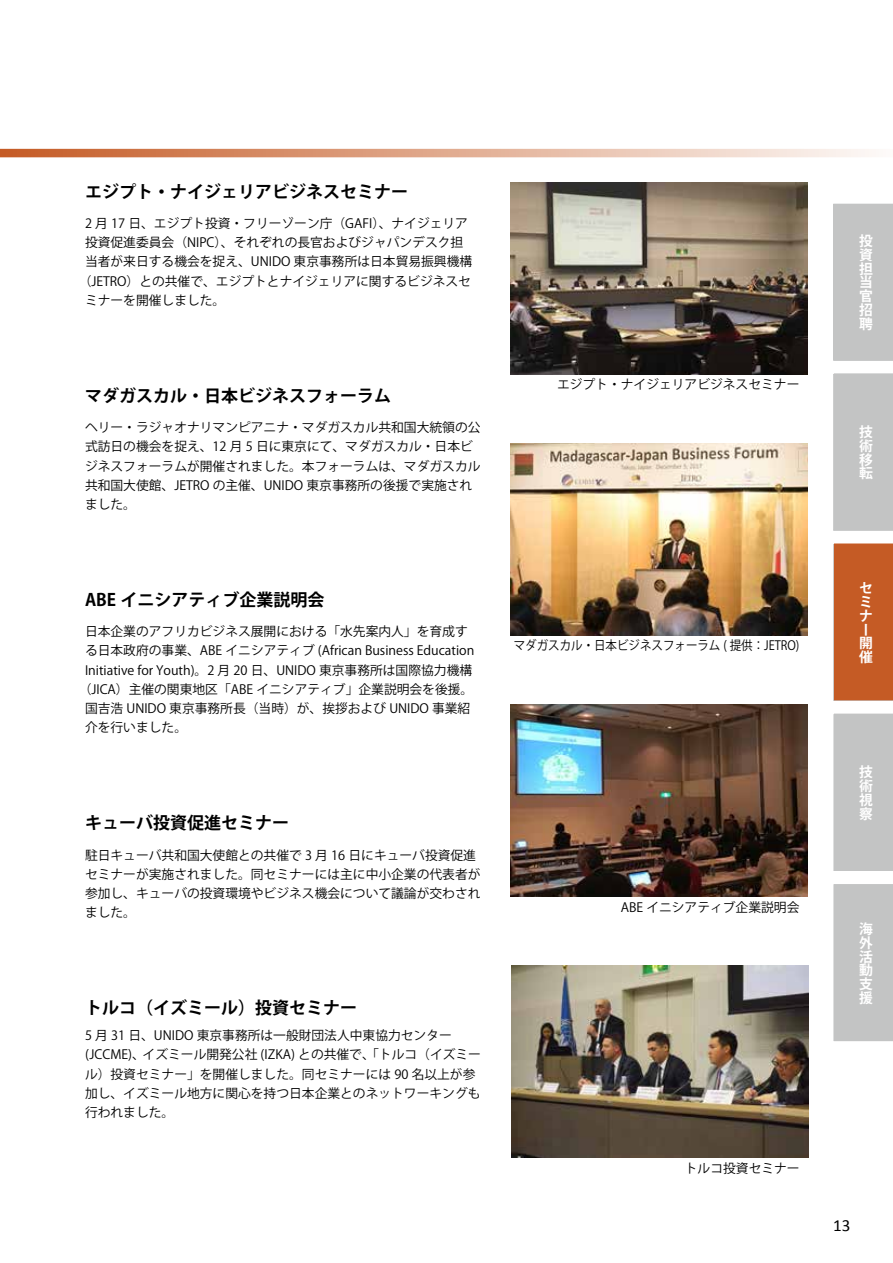
<style>
.page{position:relative;width:893px;height:1263px;background:#fff}
.page>*{position:absolute;margin:0;border:0;box-sizing:border-box;transform-origin:0 0}
.t1{font:700 16.95px "Koz Go Pr 6 N";color:#000}
.t2{font:16.95px "Calibri";color:#000}
.t3{font:700 13.8px/13.8px "Koz Go Pr 6 N";color:#fff;text-align:justify}
.t4{font:12.75px/19.2px "Koz Go Pr 6 N";color:#000}
.t5{font:12.75px "Koz Go Pr 6 N";color:#000;scale:.9 1}
</style>
<div class="page">
<div style="left:833px;top:204px;width:60px;height:156px;background:#c3c4c4"></div>
<div style="left:833px;top:374px;width:60px;height:156px;background:#c3c4c4"></div>
<div style="left:833px;top:544px;width:60px;height:157px;background:#c55b25"></div>
<div style="left:834px;top:714px;width:59px;height:157px;background:#c3c4c4"></div>
<div style="left:834px;top:884px;width:59px;height:157px;background:#c3c4c4"></div>
<img style="left:510px;top:183px;width:298px;height:191px">
<img style="left:511px;top:966px;width:297px;height:191px">
<img style="left:510px;top:444px;width:298px;height:191px">
<svg style="left:0;top:149px;width:872px;height:8px;background:#e0a88c"></svg>
<img style="left:510px;top:705px;width:298px;height:191px">
<h1 class="t1" style="left:85px;top:182px;width:325px">エジプト・ナイジェリアビジネスセミナー</h1>
<p class="t4" style="left:85px;top:214px;width:384px">2 月 17 日、エジプト投資・フリーゾーン庁（GAFI）、ナイジェリア</p>
<p class="t4" style="left:85px;top:233px;width:380px">投資促進委員会（NIPC）、それぞれの長官およびジャパンデスク担</p>
<p class="t4" style="left:85px;top:252px;width:389px">当者が来日する機会を捉え、UNIDO 東京事務所は日本貿易振興機構</p>
<p class="t4" style="left:79px;top:271px;width:394px">（JETRO）との共催で、エジプトとナイジェリアに関するビジネスセ</p>
<p class="t4" style="left:85px;top:291px;width:142px">ミナーを開催しました。</p>
<h1 class="t1" style="left:85px;top:386px;width:308px">マダガスカル・日本ビジネスフォーラム</h1>
<p class="t4" style="left:85px;top:418px;width:397px">ヘリー・ラジャオナリマンピアニナ・マダガスカル共和国大統領の公式訪日の機会を捉え、12 月 5 日に東京にて、マダガスカル・日本ビジネスフォーラムが開催されました。本フォーラムは、マダガスカル共和国大使館、JETRO の主催、UNIDO 東京事務所の後援で実施されました。</p>
<h1 class="t1" style="left:85px;top:590px;width:241px">ABE イニシアティブ企業説明会</h1>
<p class="t4" style="left:85px;top:622px;width:384px">日本企業のアフリカビジネス展開における「水先案内人」を育成す</p>
<p class="t4" style="left:85px;top:641px;width:391px">る日本政府の事業、ABE イニシアティブ (African Business Education</p>
<p class="t4" style="left:85px;top:661px;width:389px">Initiative for Youth)。2 月 20 日、UNIDO 東京事務所は国際協力機構</p>
<p class="t4" style="left:79px;top:680px;width:396px">（JICA）主催の関東地区「ABE イニシアティブ」企業説明会を後援。</p>
<p class="t4" style="left:85px;top:699px;width:387px">国吉浩 UNIDO 東京事務所長（当時）が、挨拶および UNIDO 事業紹</p>
<p class="t4" style="left:85px;top:718px;width:104px">介を行いました。</p>
<h1 class="t1" style="left:85px;top:813px;width:206px">キューバ投資促進セミナー</h1>
<p class="t4" style="left:85px;top:845px;width:397px">駐日キューバ共和国大使館との共催で 3 月 16 日にキューバ投資促進セミナーが実施されました。同セミナーには主に中小企業の代表者が参加し、キューバの投資環境やビジネス機会について議論が交わされました。</p>
<h1 class="t1" style="left:85px;top:998px;width:274px">トルコ（イズミール）投資セミナー</h1>
<p class="t4" style="left:85px;top:1026px;width:397px">5 月 31 日、UNIDO 東京事務所は一般財団法人中東協力センター(JCCME)、イズミール開発公社 (IZKA) との共催で、「トルコ（イズミール）投資セミナー」を開催しました。同セミナーには 90 名以上が参加し、イズミール地方に関心を持つ日本企業とのネットワーキングも行われました。</p>
<p class="t4" style="left:557px;top:375px;width:244px">エジプト・ナイジェリアビジネスセミナー</p>
<p class="t5" style="left:514px;top:638px;width:319px">マダガスカル・日本ビジネスフォーラム ( 提供：JETRO)</p>
<p class="t4" style="left:621px;top:897px;width:180px">ABE イニシアティブ企業説明会</p>
<p class="t4" style="left:685px;top:1159px;width:116px">トルコ投資セミナー</p>
<p class="t3" style="left:859px;top:234px;width:15px">投資担当官招聘</p>
<p class="t3" style="left:859px;top:425px;width:15px">技術移転</p>
<p class="t3" style="left:859px;top:581px;width:15px;text-align:left">セミナー開催</p>
<p class="t3" style="left:859px;top:765px;width:15px">技術視察</p>
<p class="t3" style="left:859px;top:922px;width:15px">海外活動支援</p>
<h1 class="t2" style="left:833px;top:1215px;width:19px">13</h1>
</div>
